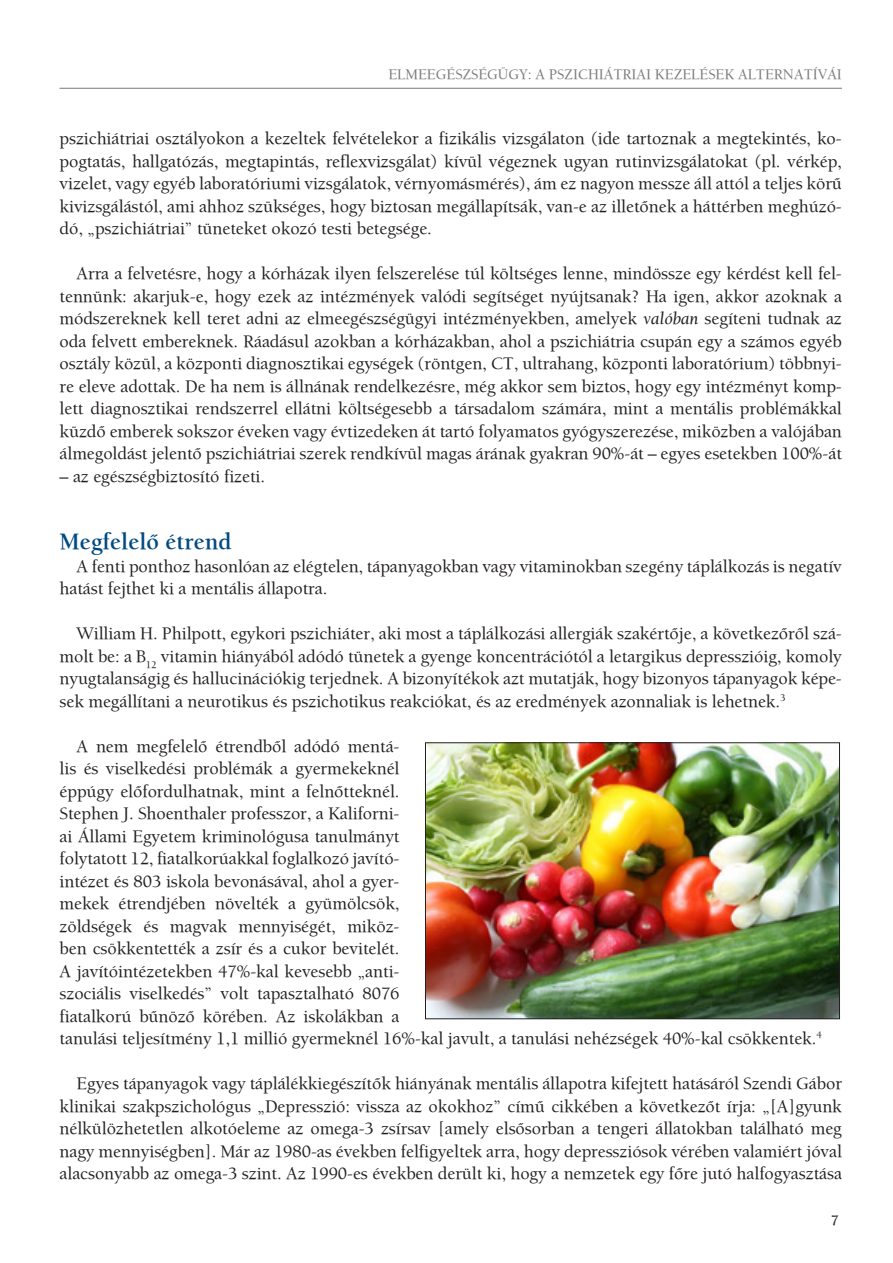
<style>
.page{position:relative;width:893px;height:1263px;background:#fff}
.page>*{position:absolute;margin:0;border:0;box-sizing:border-box;transform-origin:0 0}
.t1{font:700 24px "Berkeley";color:#004a80}
.t2{font:18px/22.5px "Berkeley Normal";letter-spacing:-.005em;color:#231f20;text-align:justify}
.t3{font:15px "Berkeley Normal";letter-spacing:-.005em;color:#76787b}
.t4{font:700 15px "Berkeley";color:#231f20}
.s1{font-family:"Berkeley";font-style:italic}
</style>
<div class="page">
<hr style="left:60px;top:88px;width:782px;height:1px;background:#76787b">
<img style="left:427px;top:744px;width:411px;height:273px">
<div style="left:425px;top:742px;width:415px;height:277px;border:1px solid #231f20"></div>
<p class="t3" style="left:388px;top:67px;width:455px">ELMEEGÉSZSÉGÜGY: A PSZICHIÁTRIAI KEZELÉSEK ALTERNATÍVÁI</p>
<p class="t2" style="left:60px;top:127px;width:784px">pszichiátriai osztályokon a kezeltek felvételekor a fizikális vizsgálaton (ide tartoznak a megtekintés, ko&shy;pogtatás, hallgatózás, megtapintás, reflexvizsgálat) kívül végeznek ugyan rutinvizsgálatokat (pl. vérkép, vizelet, vagy egyéb laboratóriumi vizsgálatok, vérnyomásmérés), ám ez nagyon messze áll attól a teljes körű kivizsgálástól, ami ahhoz szükséges, hogy biztosan megállapítsák, van-e az illetőnek a háttérben meghúzó&shy;dó, „pszichiátriai” tüneteket okozó testi betegsége.</p>
<p class="t2" style="left:60px;top:262px;width:784px;text-indent:17px">Arra a felvetésre, hogy a kórházak ilyen felszerelése túl költséges lenne, mindössze egy kérdést kell fel&shy;tennünk: akarjuk-e, hogy ezek az intézmények valódi segítséget nyújtsanak? Ha igen, akkor azoknak a módszereknek kell teret adni az elmeegészségügyi intézményekben, amelyek <span class="s1">valóban</span> segíteni tudnak az oda felvett embereknek. Ráadásul azokban a kórházakban, ahol a pszichiátria csupán egy a számos egyéb osztály közül, a központi diagnosztikai egységek (röntgen, CT, ultrahang, központi laboratórium) többnyi&shy;re eleve adottak. De ha nem is állnának rendelkezésre, még akkor sem biztos, hogy egy intézményt komp&shy;lett diagnosztikai rendszerrel ellátni költségesebb a társadalom számára, mint a mentális problémákkal küzdő emberek sokszor éveken vagy évtizedeken át tartó folyamatos gyógyszerezése, miközben a valójában álmegoldást jelentő pszichiátriai szerek rendkívül magas árának gyakran 90%-át – egyes esetekben 100%-át</p>
<p class="t2" style="left:60px;top:465px;width:207px">– az egészségbiztosító fizeti.</p>
<h1 class="t1" style="left:60px;top:529px;width:174px">Megfelelő étrend</h1>
<p class="t2" style="left:60px;top:555px;width:784px;text-indent:17px">A fenti ponthoz hasonlóan az elégtelen, tápanyagokban vagy vitaminokban szegény táplálkozás is negatív hatást fejthet ki a mentális állapotra.</p>
<p class="t2" style="left:60px;top:622px;width:784px;text-indent:17px">William H. Philpott, egykori pszichiáter, aki most a táplálkozási allergiák szakértője, a következőről szá&shy;molt be: a B<sub>12</sub> vitamin hiányából adódó tünetek a gyenge koncentrációtól a letargikus depresszióig, komoly nyugtalanságig és hallucinációkig terjednek. A bizonyítékok azt mutatják, hogy bizonyos tápanyagok képe&shy;sek megállítani a neurotikus és pszichotikus reakciókat, és az eredmények azonnaliak is lehetnek.<sup>3</sup></p>
<p class="t2" style="left:60px;top:735px;width:764px;text-align:left;text-indent:17px">A nem megfelelő étrendből adódó mentá-<br>lis és viselkedési problémák a gyermekeknél<br>éppúgy előfordulhatnak, mint a felnőtteknél.<br>Stephen J. Shoenthaler professzor, a Kaliforni-<br>ai Állami Egyetem kriminológusa tanulmányt<br>folytatott 12, fiatalkorúakkal foglalkozó javító-<br>intézet és 803 iskola bevonásával, ahol a gyer-<br>mekek étrendjében növelték a gyümölcsök,<br>zöldségek és magvak mennyiségét, miköz-<br>ben csökkentették a zsír és a cukor bevitelét.<br>A javítóintézetekben 47%-kal kevesebb „anti-<br>szociális viselkedés” volt tapasztalható 8076<br>fiatalkorú bűnöző körében. Az iskolákban a<br>tanulási teljesítmény 1,1 millió gyermeknél 16%-kal javult, a tanulási nehézségek 40%-kal csökkentek.<sup>4</sup></p>
<p class="t2" style="left:60px;top:1072px;width:784px;text-indent:17px">Egyes tápanyagok vagy táplálékkiegészítők hiányának mentális állapotra kifejtett hatásáról Szendi Gábor klinikai szakpszichológus „Depresszió: vissza az okokhoz” című cikkében a következőt írja: „[A]gyunk nélkülözhetetlen alkotóeleme az omega-3 zsírsav [amely elsősorban a tengeri állatokban található meg nagy mennyiségben]. Már az 1980-as években felfigyeltek arra, hogy depressziósok vérében valamiért jóval alacsonyabb az omega-3 szint. Az 1990-es években derült ki, hogy a nemzetek egy főre jutó halfogyasztása</p>
<p class="t4" style="left:831px;top:1212px;width:10px">7</p>
</div>
